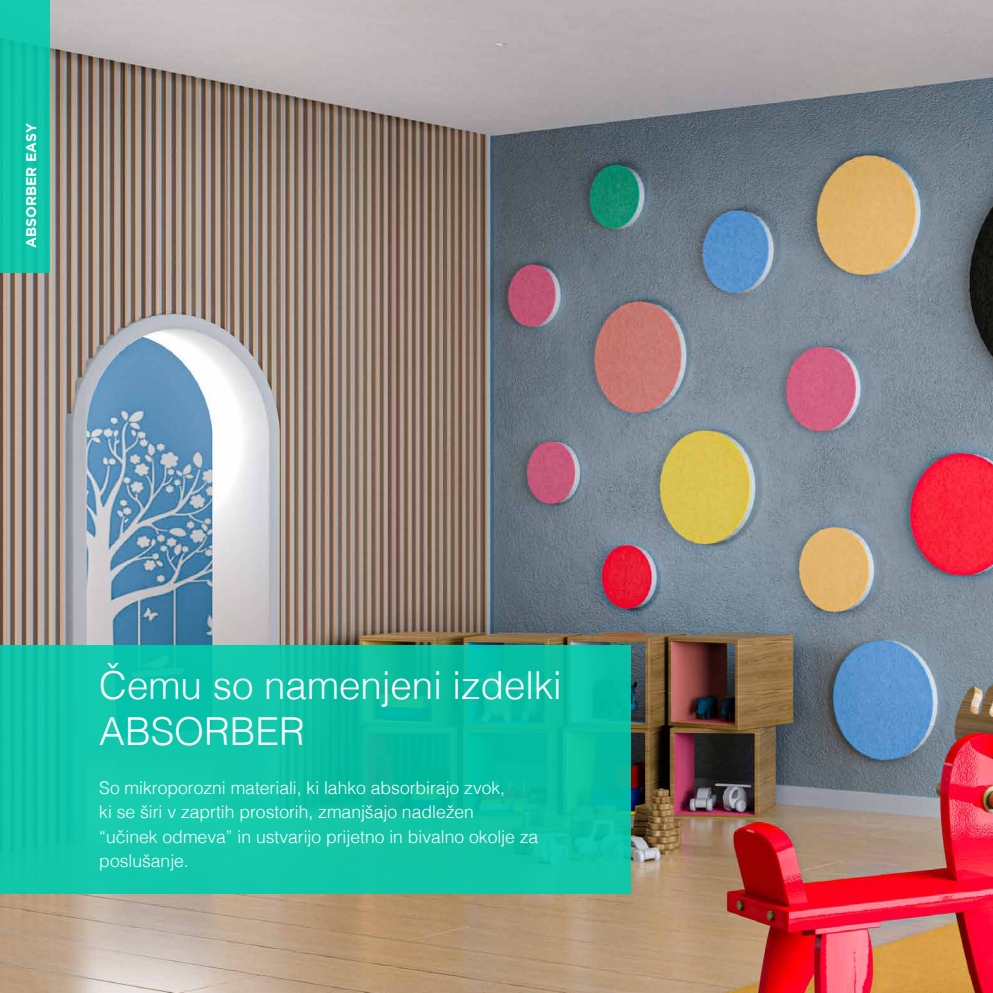
<style>
.page{position:relative;width:993px;height:993px;background:#fff}
.page>*{position:absolute;margin:0;border:0;box-sizing:border-box;transform-origin:0 0}
.t1{font:300 38.5px/45.5px "Helvetica";color:#fff}
.t2{font:300 17.5px/24.5px "Helvetica";color:#fff}
.t3{font:700 14px "Gotham";color:#fff}
</style>
<div class="page">
<img style="left:0;top:0;width:992px;height:992px">
<div style="left:0;top:645px;width:630px;height:248px;background:linear-gradient(to right,#12c8ac,#09bfa1)"></div>
<div style="left:0;top:0;width:50px;height:273px;background:#10c6aa"></div>
<p class="t3" style="left:22px;top:248px;width:126px;rotate:-90deg">ABSORBER EASY</p>
<h1 class="t1" style="left:99px;top:660px;width:464px">Čemu so namenjeni izdelki<br>ABSORBER</h1>
<p class="t2" style="left:99px;top:774px;width:440px">So mikroporozni materiali, ki lahko absorbirajo zvok,<br>ki se širi v zaprtih prostorih, zmanjšajo nadležen<br>“učinek odmeva” in ustvarijo prijetno in bivalno okolje za poslušanje.</p>
</div>
